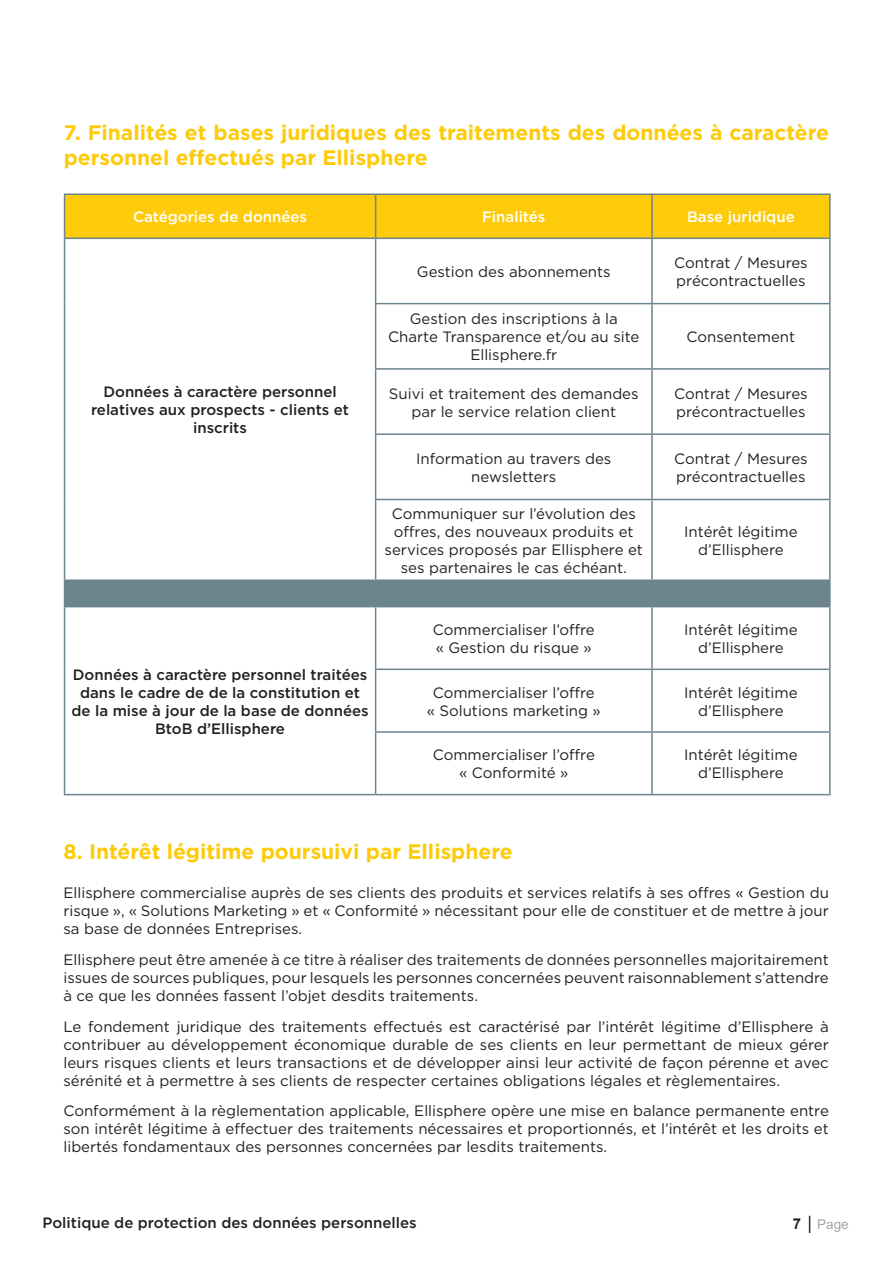
<style>
.page{position:relative;width:893px;height:1263px;background:#fff}
.page>*{position:absolute;margin:0;border:0;box-sizing:border-box;transform-origin:0 0}
.t1{font:700 21px/25.2px "Gotham";color:#fdcb0a}
.t2{font:15px/18px "Gotham";color:#231f20;text-align:center}
.t3{font:500 15px/18px "Gotham";color:#231f20;text-align:center}
.t4{font:500 15px "Gotham";color:#fff}
.t5{font:13.5px "Arial";color:#a6a5a5}
.s1{font-weight:700;font-size:15px;color:#231f20}
.s2{font-size:18px;color:#231f20}
</style>
<div class="page">
<div style="left:65px;top:195px;width:764px;height:43px;background:#fdcb0a"></div>
<div style="left:65px;top:580px;width:765px;height:27px;background:#6c848e"></div>
<hr style="left:64px;top:193px;width:312px;height:2px;background:#6c848e">
<hr style="left:64px;top:195px;width:1px;height:43px;background:#6c848e">
<hr style="left:652px;top:193px;width:179px;height:2px;background:#6c848e">
<hr style="left:829px;top:195px;width:2px;height:43px;background:#6c848e">
<hr style="left:64px;top:238px;width:312px;height:1px;background:#6c848e">
<hr style="left:64px;top:239px;width:1px;height:65px;background:#6c848e">
<hr style="left:64px;top:304px;width:1px;height:65px;background:#6c848e">
<hr style="left:64px;top:369px;width:1px;height:65px;background:#6c848e">
<hr style="left:64px;top:434px;width:1px;height:65px;background:#6c848e">
<hr style="left:64px;top:499px;width:1px;height:80px;background:#6c848e">
<hr style="left:652px;top:238px;width:179px;height:1px;background:#6c848e">
<hr style="left:829px;top:239px;width:2px;height:64px;background:#6c848e">
<hr style="left:652px;top:499px;width:179px;height:1px;background:#6c848e">
<hr style="left:64px;top:794px;width:312px;height:1px;background:#6c848e">
<hr style="left:829px;top:607px;width:2px;height:61px;background:#6c848e">
<hr style="left:375px;top:731px;width:277px;height:2px;background:#6c848e">
<hr style="left:376px;top:794px;width:276px;height:1px;background:#6c848e">
<hr style="left:376px;top:193px;width:276px;height:2px;background:#6c848e">
<hr style="left:375px;top:195px;width:1px;height:43px;background:#6c848e">
<hr style="left:651px;top:195px;width:2px;height:43px;background:#6c848e">
<hr style="left:376px;top:238px;width:276px;height:1px;background:#6c848e">
<hr style="left:375px;top:239px;width:1px;height:64px;background:#6c848e">
<hr style="left:651px;top:239px;width:2px;height:64px;background:#6c848e">
<hr style="left:652px;top:303px;width:179px;height:1px;background:#6c848e">
<hr style="left:829px;top:304px;width:2px;height:64px;background:#6c848e">
<hr style="left:651px;top:370px;width:2px;height:63px;background:#6c848e">
<hr style="left:652px;top:433px;width:179px;height:2px;background:#6c848e">
<hr style="left:375px;top:303px;width:277px;height:1px;background:#6c848e">
<hr style="left:375px;top:304px;width:1px;height:64px;background:#6c848e">
<hr style="left:651px;top:304px;width:2px;height:64px;background:#6c848e">
<hr style="left:375px;top:368px;width:277px;height:2px;background:#6c848e">
<hr style="left:375px;top:370px;width:1px;height:63px;background:#6c848e">
<hr style="left:652px;top:368px;width:179px;height:2px;background:#6c848e">
<hr style="left:829px;top:370px;width:2px;height:63px;background:#6c848e">
<hr style="left:829px;top:435px;width:2px;height:64px;background:#6c848e">
<hr style="left:829px;top:500px;width:2px;height:79px;background:#6c848e">
<hr style="left:375px;top:433px;width:277px;height:2px;background:#6c848e">
<hr style="left:375px;top:435px;width:1px;height:64px;background:#6c848e">
<hr style="left:651px;top:435px;width:2px;height:64px;background:#6c848e">
<hr style="left:375px;top:499px;width:277px;height:1px;background:#6c848e">
<hr style="left:375px;top:500px;width:1px;height:79px;background:#6c848e">
<hr style="left:651px;top:500px;width:2px;height:79px;background:#6c848e">
<hr style="left:64px;top:607px;width:1px;height:62px;background:#6c848e">
<hr style="left:64px;top:669px;width:1px;height:63px;background:#6c848e">
<hr style="left:375px;top:670px;width:1px;height:61px;background:#6c848e">
<hr style="left:64px;top:732px;width:1px;height:62px;background:#6c848e">
<hr style="left:375px;top:733px;width:1px;height:61px;background:#6c848e">
<hr style="left:375px;top:607px;width:1px;height:61px;background:#6c848e">
<hr style="left:651px;top:607px;width:2px;height:61px;background:#6c848e">
<hr style="left:375px;top:668px;width:277px;height:2px;background:#6c848e">
<hr style="left:652px;top:668px;width:179px;height:2px;background:#6c848e">
<hr style="left:651px;top:670px;width:2px;height:61px;background:#6c848e">
<hr style="left:829px;top:670px;width:2px;height:61px;background:#6c848e">
<hr style="left:652px;top:731px;width:179px;height:2px;background:#6c848e">
<hr style="left:651px;top:733px;width:2px;height:61px;background:#6c848e">
<hr style="left:829px;top:733px;width:2px;height:61px;background:#6c848e">
<hr style="left:652px;top:794px;width:179px;height:1px;background:#6c848e">
<hr style="left:64px;top:579px;width:312px;height:2px;background:#6c848e">
<svg style="left:64px;top:581px;width:1px;height:25px"></svg>
<hr style="left:376px;top:579px;width:276px;height:2px;background:#6c848e">
<hr style="left:652px;top:579px;width:179px;height:2px;background:#6c848e">
<hr style="left:829px;top:581px;width:2px;height:25px;background:#6c848e">
<hr style="left:64px;top:606px;width:312px;height:1px;background:#6c848e">
<hr style="left:652px;top:606px;width:179px;height:1px;background:#6c848e">
<h1 class="t1" style="left:64px;top:120px;width:767px">7. Finalités et bases juridiques des traitements des données à caractère personnel effectués par Ellisphere</h1>
<p class="t4" style="left:133px;top:207px;width:176px">Catégories de données</p>
<p class="t4" style="left:482px;top:207px;width:65px">Finalités</p>
<p class="t4" style="left:687px;top:207px;width:109px">Base juridique</p>
<p class="t3" style="left:91px;top:383px;width:260px">Données à caractère personnel relatives aux prospects - clients et inscrits</p>
<p class="t2" style="left:417px;top:262px;width:195px">Gestion des abonnements</p>
<p class="t2" style="left:674px;top:253px;width:135px;text-align:left">Contrat / Mesures précontractuelles</p>
<p class="t2" style="left:388px;top:310px;width:253px">Gestion des inscriptions à la<br>Charte Transparence et/ou au site<br>Ellisphere.fr</p>
<p class="t2" style="left:687px;top:328px;width:110px">Consentement</p>
<p class="t2" style="left:389px;top:384px;width:251px">Suivi et traitement des demandes par le service relation client</p>
<p class="t2" style="left:674px;top:384px;width:135px;text-align:left">Contrat / Mesures précontractuelles</p>
<p class="t2" style="left:416px;top:449px;width:197px">Information au travers des newsletters</p>
<p class="t2" style="left:674px;top:449px;width:135px;text-align:left">Contrat / Mesures précontractuelles</p>
<p class="t2" style="left:385px;top:504px;width:260px">Communiquer sur l’évolution des offres, des nouveaux produits et services proposés par Ellisphere et ses partenaires le cas échéant.</p>
<p class="t2" style="left:684px;top:522px;width:115px">Intérêt légitime d’Ellisphere</p>
<p class="t3" style="left:71px;top:665px;width:299px">Données à caractère personnel traitées dans le cadre de de la constitution et de la mise à jour de la base de données<br>BtoB d’Ellisphere</p>
<p class="t2" style="left:433px;top:620px;width:164px;text-align:left">Commercialiser l’offre « Gestion du risque »</p>
<p class="t2" style="left:684px;top:620px;width:115px">Intérêt légitime d’Ellisphere</p>
<p class="t2" style="left:427px;top:683px;width:176px">Commercialiser l’offre<br>« Solutions marketing »</p>
<p class="t2" style="left:684px;top:683px;width:115px">Intérêt légitime d’Ellisphere</p>
<p class="t2" style="left:433px;top:746px;width:164px">Commercialiser l’offre « Conformité »</p>
<p class="t2" style="left:684px;top:746px;width:115px">Intérêt légitime d’Ellisphere</p>
<h1 class="t1" style="left:63px;top:839px;width:451px">8. Intérêt légitime poursuivi par Ellisphere</h1>
<p class="t2" style="left:63px;top:883px;width:767px;text-align:justify">Ellisphere commercialise auprès de ses clients des produits et services relatifs à ses offres « Gestion du risque », « Solutions Marketing » et « Conformité » nécessitant pour elle de constituer et de mettre à jour sa base de données Entreprises.</p>
<p class="t2" style="left:63px;top:950px;width:767px;text-align:justify">Ellisphere peut être amenée à ce titre à réaliser des traitements de données personnelles majoritairement issues de sources publiques, pour lesquels les personnes concernées peuvent raisonnablement s’attendre à ce que les données fassent l’objet desdits traitements.</p>
<p class="t2" style="left:63px;top:1017px;width:767px;text-align:justify">Le fondement juridique des traitements effectués est caractérisé par l’intérêt légitime d’Ellisphere à contribuer au développement économique durable de ses clients en leur permettant de mieux gérer leurs risques clients et leurs transactions et de développer ainsi leur activité de façon pérenne et avec sérénité et à permettre à ses clients de respecter certaines obligations légales et règlementaires.</p>
<p class="t2" style="left:63px;top:1102px;width:767px;text-align:justify">Conformément à la règlementation applicable, Ellisphere opère une mise en balance permanente entre son intérêt légitime à effectuer des traitements nécessaires et proportionnés, et l’intérêt et les droits et libertés fondamentaux des personnes concernées par lesdits traitements.</p>
<p class="t3" style="left:43px;top:1214px;width:376px">Politique de protection des données personnelles</p>
<p class="t5" style="left:793px;top:1215px;width:57px"><span class="s1">7</span> <span class="s2">|</span> Page</p>
</div>
